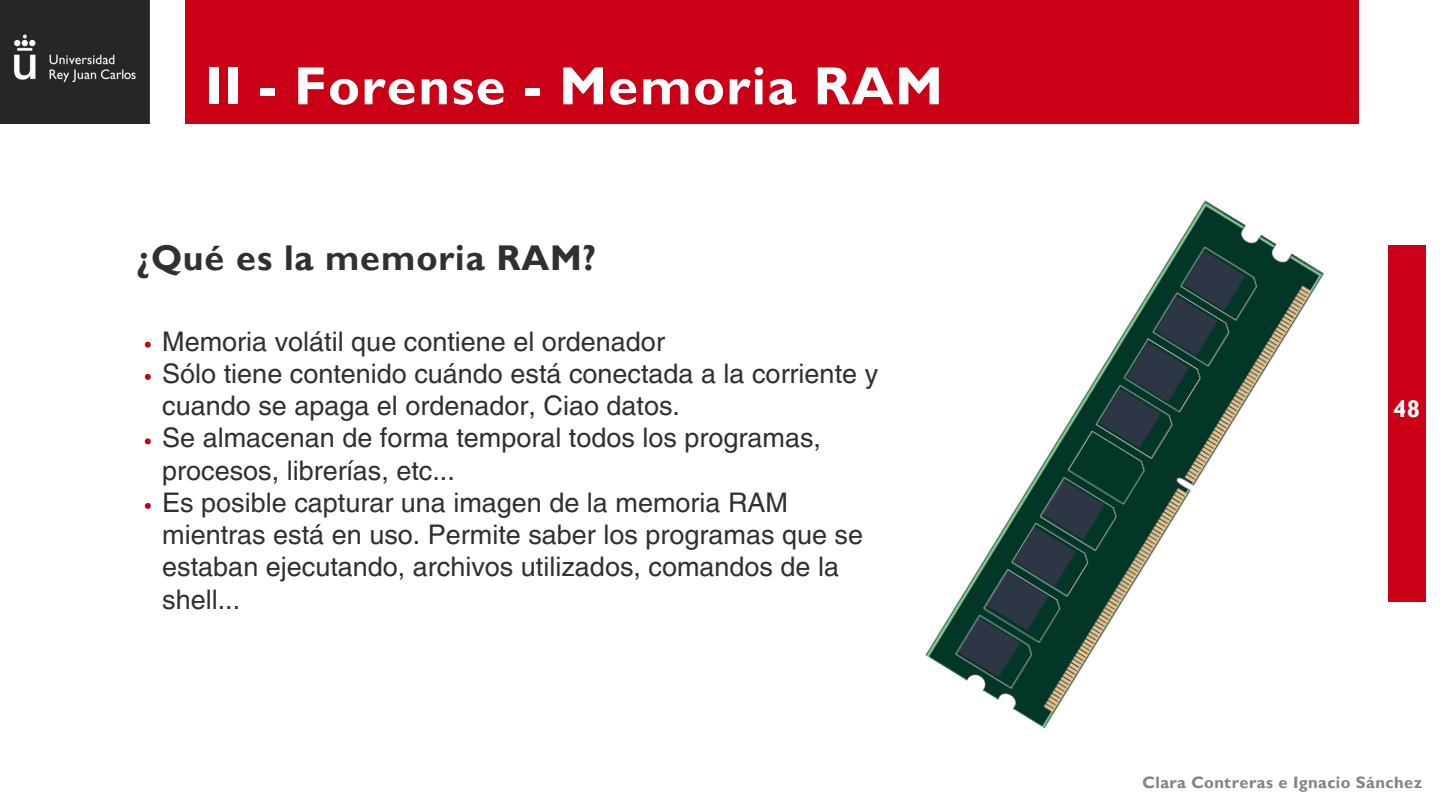
<style>
.page{position:relative;width:1440px;height:810px;background:#fff}
.page>*{position:absolute;margin:0;border:0;box-sizing:border-box;transform-origin:0 0}
.t1{font:700 54px "Gill Sans MT Std";letter-spacing:.025em;color:#fff}
.t2{font:700 35.8px "Gill Sans MT Std";letter-spacing:.025em;color:#303030}
.t3{font:27px/32.2px "Helvetica LT Pro";color:#303030}
.t4{font:700 24px "Gill Sans MT Std";color:#fff}
.t5{font:700 16.5px "Gill Sans MT Std";letter-spacing:.025em;color:#838383}
</style>
<div class="page">
<div style="left:1388px;top:245px;width:37px;height:357px;background:#cb0017"></div>
<div style="left:113px;top:0;width:1246px;height:124px;background:#cb0017"></div>
<div style="left:0;top:0;width:149px;height:124px;background:#262626"></div>
<div style="left:150px;top:0;width:34px;height:125px;background:#fff"></div>
<img style="left:14px;top:34px;width:122px;height:49px">
<svg style="left:145px;top:342px;width:6px;height:6px"></svg>
<svg style="left:145px;top:374px;width:6px;height:6px"></svg>
<svg style="left:145px;top:438px;width:6px;height:6px"></svg>
<svg style="left:145px;top:503px;width:6px;height:6px"></svg>
<img style="left:925px;top:200px;width:399px;height:529px">
<p class="t1" style="left:205px;top:67px;width:740px">II - Forense - Memoria RAM</p>
<p class="t2" style="left:137px;top:245px;width:461px">¿Qué es la memoria RAM?</p>
<h1 class="t3" style="left:162px;top:328px;width:504px">Memoria volátil que contiene el ordenador</h1>
<p class="t3" style="left:162px;top:360px;width:717px">Sólo tiene contenido cuándo está conectada a la corriente y cuando se apaga el ordenador, Ciao datos.</p>
<h2 class="t3" style="left:162px;top:424px;width:660px">Se almacenan de forma temporal todos los programas, procesos, librerías, etc...</h2>
<p class="t3" style="left:162px;top:489px;width:702px">Es posible capturar una imagen de la memoria RAM mientras está en uso. Permite saber los programas que se estaban ejecutando, archivos utilizados, comandos de la shell...</p>
<p class="t4" style="left:1393px;top:401px;width:29px">48</p>
<p class="t5" style="left:1143px;top:777px;width:281px">Clara Contreras e Ignacio Sánchez</p>
</div>
